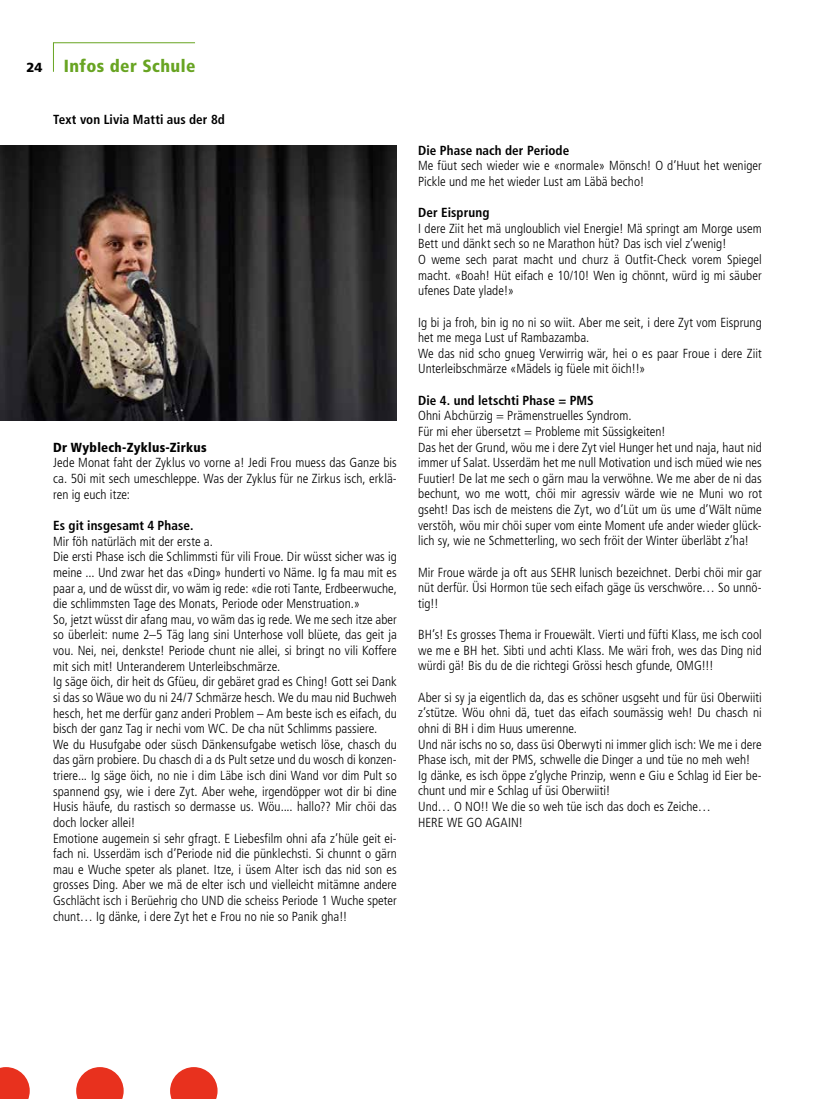
<style>
.page{position:relative;width:815px;height:1099px;background:#fff}
.page>*{position:absolute;margin:0;border:0;box-sizing:border-box;transform-origin:0 0}
.t1{font:900 condensed 17.5px "Frutiger LT Std";letter-spacing:.025em;color:#68a422}
.t2{font:300 condensed 13.12px/15.6px "Frutiger LT Std";letter-spacing:.005em;color:#000}
.t3{font:700 condensed 13.12px "Frutiger LT Std";letter-spacing:.005em;color:#000}
.t4{font:900 condensed 13.12px "Frutiger LT Std";letter-spacing:.02em;color:#000}
.s1{font-stretch:normal;font-size:13.12px;color:#000}
</style>
<div class="page">
<hr style="left:53px;top:42px;width:142px;height:1px;background:#68a422">
<svg style="left:76px;top:1067px;width:48px;height:31px"></svg>
<svg style="left:0;top:1067px;width:30px;height:31px"></svg>
<svg style="left:170px;top:1067px;width:48px;height:31px"></svg>
<svg style="left:53px;top:43px;width:1px;height:29px"></svg>
<img style="left:0;top:145px;width:397px;height:275px">
<h1 class="t1" style="left:26px;top:55px;width:171px"><span class="s1">24</span> Infos der Schule</h1>
<p class="t3" style="left:53px;top:111px;width:173px">Text von Livia Matti aus der 8d</p>
<p class="t4" style="left:53px;top:439px;width:155px">Dr Wyblech-Zyklus-Zirkus</p>
<p class="t2" style="left:53px;top:455px;width:345px;text-align:justify">Jede Monat faht der Zyklus vo vorne a! Jedi Frou muess das Ganze bis ca. 50i mit sech umeschleppe. Was der Zyklus für ne Zirkus isch, erklä&shy;ren ig euch itze:</p>
<p class="t3" style="left:53px;top:517px;width:142px">Es git insgesamt 4 Phase.</p>
<p class="t2" style="left:53px;top:533px;width:345px">Mir föh natürläch mit der erste a.<br>Die ersti Phase isch die Schlimmsti für vili Froue. Dir wüsst sicher was ig meine ... Und zwar het das «Ding» hunderti vo Näme. Ig fa mau mit es paar a, und de wüsst dir, vo wäm ig rede: «die roti Tante, Erdbeerwuche, die schlimmsten Tage des Monats, Periode oder Menstruation.»<br>So, jetzt wüsst dir afang mau, vo wäm das ig rede. We me sech itze aber so überleit: nume 2–5 Täg lang sini Unterhose voll blüete, das geit ja vou. Nei, nei, denkste! Periode chunt nie allei, si bringt no vili Koffere mit sich mit! Unteranderem Unterleibschmärze.<br>Ig säge öich, dir heit ds Gfüeu, dir gebäret grad es Ching! Gott sei Dank si das so Wäue wo du ni 24/7 Schmärze hesch. We du mau nid Buchweh hesch, het me derfür ganz anderi Problem – Am beste isch es eifach, du bisch der ganz Tag ir nechi vom WC. De cha nüt Schlimms passiere.<br>We du Husufgabe oder süsch Dänkensufgabe wetisch löse, chasch du das gärn probiere. Du chasch di a ds Pult setze und du wosch di konzen&shy;triere... Ig säge öich, no nie i dim Läbe isch dini Wand vor dim Pult so spannend gsy, wie i dere Zyt. Aber wehe, irgendöpper wot dir bi dine Husis häufe, du rastisch so dermasse us. Wöu.... hallo?? Mir chöi das doch locker allei!<br>Emotione augemein si sehr gfragt. E Liebesfilm ohni afa z’hüle geit ei&shy;fach ni. Usserdäm isch d’Periode nid die pünklechsti. Si chunnt o gärn mau e Wuche speter als planet. Itze, i üsem Alter isch das nid son es grosses Ding. Aber we mä de elter isch und vielleicht mitämne andere Gschlächt isch i Berüehrig cho UND die scheiss Periode 1 Wuche speter chunt… Ig dänke, i dere Zyt het e Frou no nie so Panik gha!!</p>
<p class="t3" style="left:418px;top:142px;width:153px">Die Phase nach der Periode</p>
<p class="t2" style="left:418px;top:158px;width:345px">Me füut sech wieder wie e «normale» Mönsch! O d’Huut het weniger<br>Pickle und me het wieder Lust am Läbä becho!</p>
<p class="t3" style="left:418px;top:205px;width:73px">Der Eisprung</p>
<p class="t2" style="left:418px;top:221px;width:345px">I dere Ziit het mä ungloublich viel Energie! Mä springt am Morge usem Bett und dänkt sech so ne Marathon hüt? Das isch viel z’wenig!<br>O weme sech parat macht und churz ä Outfit-Check vorem Spiegel macht. «Boah! Hüt eifach e 10/10! Wen ig chönnt, würd ig mi säuber ufenes Date ylade!»</p>
<p class="t2" style="left:418px;top:314px;width:345px">Ig bi ja froh, bin ig no ni so wiit. Aber me seit, i dere Zyt vom Eisprung het me mega Lust uf Rambazamba.<br>We das nid scho gnueg Verwirrig wär, hei o es paar Froue i dere Ziit Unterleibschmärze «Mädels ig füele mit öich!!»</p>
<p class="t3" style="left:418px;top:392px;width:177px">Die 4. und letschti Phase = PMS</p>
<p class="t2" style="left:418px;top:408px;width:345px">Ohni Abchürzig = Prämenstruelles Syndrom.<br>Für mi eher übersetzt = Probleme mit Süssigkeiten!<br>Das het der Grund, wöu me i dere Zyt viel Hunger het und naja, haut nid immer uf Salat. Usserdäm het me null Motivation und isch müed wie nes Fuutier! De lat me sech o gärn mau la verwöhne. We me aber de ni das bechunt, wo me wott, chöi mir agressiv wärde wie ne Muni wo rot gseht! Das isch de meistens die Zyt, wo d’Lüt um üs ume d’Wält nüme verstöh, wöu mir chöi super vom einte Moment ufe ander wieder glück&shy;lich sy, wie ne Schmetterling, wo sech fröit der Winter überläbt z’ha!</p>
<p class="t2" style="left:418px;top:564px;width:345px;text-align:justify">Mir Froue wärde ja oft aus SEHR lunisch bezeichnet. Derbi chöi mir gar nüt derfür. Üsi Hormon tüe sech eifach gäge üs verschwöre… So unnö&shy;tig!!</p>
<p class="t2" style="left:418px;top:627px;width:345px;text-align:justify">BH’s! Es grosses Thema ir Frouewält. Vierti und füfti Klass, me isch cool we me e BH het. Sibti und achti Klass. Me wäri froh, wes das Ding nid würdi gä! Bis du de die richtegi Grössi hesch gfunde, OMG!!!</p>
<p class="t2" style="left:418px;top:689px;width:345px">Aber si sy ja eigentlich da, das es schöner usgseht und für üsi Oberwiiti z’stütze. Wöu ohni dä, tuet das eifach soumässig weh! Du chasch ni ohni di BH i dim Huus umerenne.<br>Und när ischs no so, dass üsi Oberwyti ni immer glich isch: We me i dere Phase isch, mit der PMS, schwelle die Dinger a und tüe no meh weh!<br>Ig dänke, es isch öppe z’glyche Prinzip, wenn e Giu e Schlag id Eier be&shy;chunt und mir e Schlag uf üsi Oberwiiti!<br>Und… O NO!! We die so weh tüe isch das doch es Zeiche…<br>HERE WE GO AGAIN!</p>
</div>
